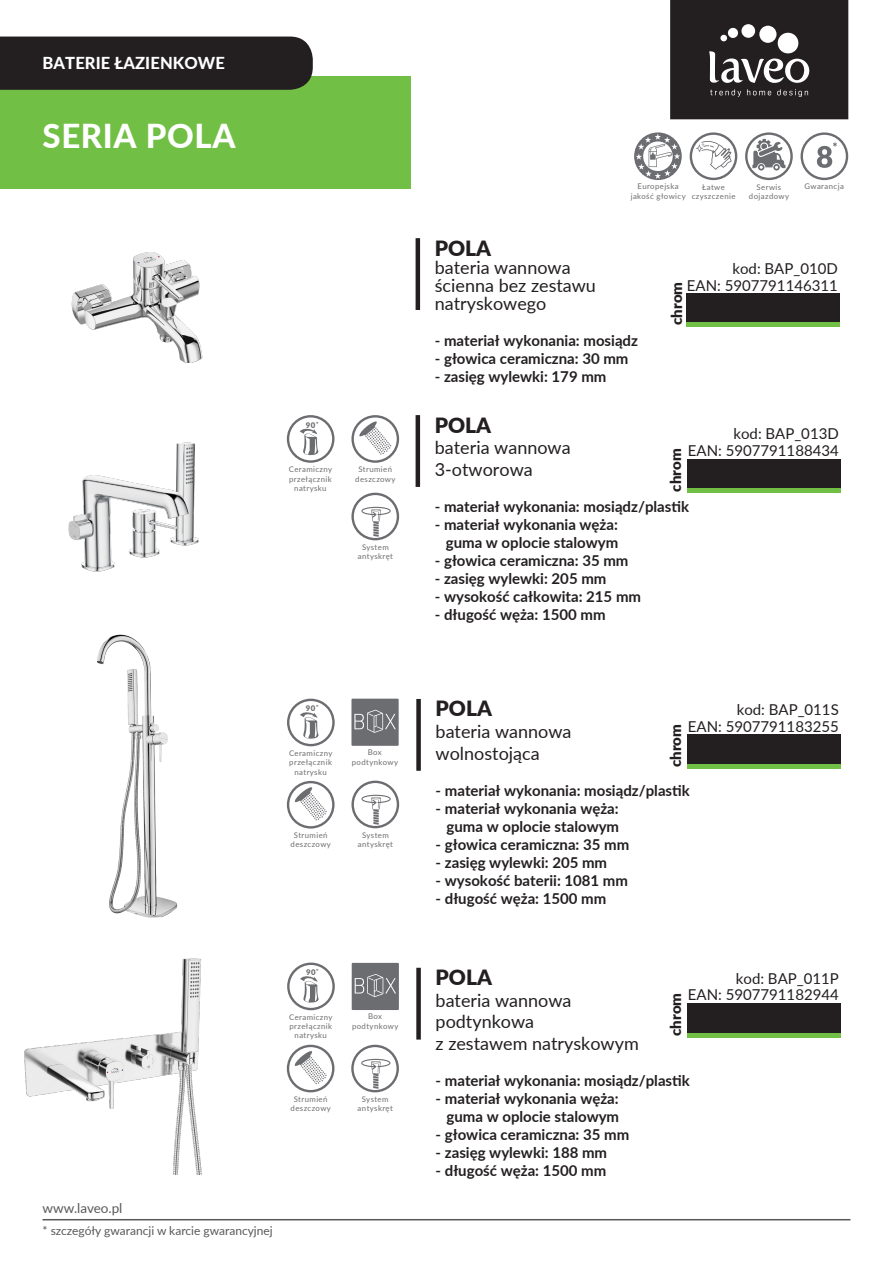
<style>
.page{position:relative;width:893px;height:1263px;background:#fff}
.page>*{position:absolute;margin:0;border:0;box-sizing:border-box;transform-origin:0 0}
.t1{font:800 33px "Lato";letter-spacing:.02em;color:#fff}
.t2{font:900 21px "Lato";color:#231f20}
.t3{font:18px/21.6px "Lato";color:#231f20}
.t4{font:800 16.5px "Lato";letter-spacing:.005em;color:#fff}
.t5{font:700 15px/18px "Lato";color:#231f20;text-align:right}
.t6{font:15px/16.5px "Lato";color:#231f20;text-align:right}
.t7{font:900 15px "Lato";color:#231f20}
.t8{font:13.5px "Lato";color:#57585a}
.t9{font:12px "Lato";color:#57585a}
.t10{font:7.8px/9.3px "Lato";letter-spacing:.055em;color:#6c6d70;text-align:center}
.t11{font:900 7.8px "Lato";color:#6c6d70}
</style>
<div class="page">
<hr style="left:416px;top:238px;width:4px;height:72px;background:#231f20">
<img style="left:71px;top:253px;width:132px;height:110px">
<div style="left:687px;top:293px;width:153px;height:30px;background:#231f20"></div>
<hr style="left:687px;top:323px;width:153px;height:4px;background:#71bf44">
<hr style="left:43px;top:1219px;width:807px;height:1px;background:#57585a">
<svg style="left:670px;top:0;width:178px;height:119px;background:#383435"></svg>
<div style="left:0;top:76px;width:411px;height:113px;background:#71bf44"></div>
<div style="left:0;top:37px;width:313px;height:53px;background:#231f20"></div>
<div style="left:416px;top:699px;width:5px;height:72px;background:#231f20"></div>
<div style="left:687px;top:734px;width:154px;height:30px;background:#231f20"></div>
<hr style="left:687px;top:764px;width:154px;height:4px;background:#71bf44">
<img style="left:97px;top:634px;width:190px;height:284px">
<div style="left:416px;top:968px;width:5px;height:71px;background:#231f20"></div>
<div style="left:687px;top:1003px;width:154px;height:30px;background:#231f20"></div>
<hr style="left:687px;top:1033px;width:154px;height:4px;background:#71bf44">
<img style="left:24px;top:958px;width:178px;height:217px">
<hr style="left:416px;top:415px;width:4px;height:72px;background:#231f20">
<div style="left:687px;top:459px;width:154px;height:29px;background:#231f20"></div>
<div style="left:687px;top:488px;width:154px;height:5px;background:#71bf44"></div>
<img style="left:68px;top:442px;width:131px;height:130px">
<svg style="left:351px;top:699px;width:48px;height:47px;background:#7a7b7d"></svg>
<svg style="left:287px;top:415px;width:47px;height:48px"></svg>
<svg style="left:351px;top:415px;width:48px;height:48px"></svg>
<svg style="left:351px;top:493px;width:48px;height:47px"></svg>
<svg style="left:287px;top:699px;width:48px;height:47px"></svg>
<svg style="left:287px;top:781px;width:48px;height:47px"></svg>
<svg style="left:351px;top:781px;width:48px;height:47px"></svg>
<svg style="left:352px;top:963px;width:47px;height:47px;background:#77787b"></svg>
<svg style="left:287px;top:962px;width:48px;height:48px"></svg>
<svg style="left:287px;top:1045px;width:47px;height:47px"></svg>
<svg style="left:351px;top:1045px;width:48px;height:47px"></svg>
<svg style="left:634px;top:132px;width:48px;height:48px"></svg>
<svg style="left:690px;top:132px;width:47px;height:48px"></svg>
<svg style="left:800px;top:132px;width:48px;height:48px"></svg>
<svg style="left:745px;top:132px;width:48px;height:48px"></svg>
<p class="t4" style="left:43px;top:51px;width:184px">BATERIE ŁAZIENKOWE</p>
<h1 class="t1" style="left:43px;top:111px;width:195px">SERIA POLA</h1>
<p class="t11" style="left:306px;top:419px;width:14px">90˚</p>
<p class="t10" style="left:289px;top:464px;width:45px">Ceramiczny przełącznik natrysku</p>
<p class="t10" style="left:355px;top:464px;width:42px">Strumień deszczowy</p>
<p class="t10" style="left:358px;top:542px;width:37px">System antyskręt</p>
<p class="t11" style="left:306px;top:702px;width:14px">90˚</p>
<p class="t10" style="left:289px;top:748px;width:45px">Ceramiczny przełącznik natrysku</p>
<p class="t10" style="left:352px;top:747px;width:48px">Box podtynkowy</p>
<p class="t10" style="left:291px;top:830px;width:42px">Strumień deszczowy</p>
<p class="t10" style="left:358px;top:830px;width:37px">System antyskręt</p>
<p class="t11" style="left:306px;top:966px;width:14px">90˚</p>
<p class="t10" style="left:289px;top:1012px;width:45px">Ceramiczny przełącznik natrysku</p>
<p class="t10" style="left:352px;top:1011px;width:48px">Box podtynkowy</p>
<p class="t10" style="left:291px;top:1094px;width:42px">Strumień deszczowy</p>
<p class="t10" style="left:358px;top:1094px;width:37px">System antyskręt</p>
<p class="t8" style="left:43px;top:1198px;width:81px">www.laveo.pl</p>
<p class="t9" style="left:43px;top:1222px;width:232px">* szczegóły gwarancji w karcie gwarancyjnej</p>
<p class="t10" style="left:631px;top:182px;width:56px">Europejska jakość głowicy</p>
<p class="t10" style="left:692px;top:182px;width:45px">Łatwe czyszczenie</p>
<p class="t10" style="left:757px;top:182px;width:26px">Serwis</p>
<p class="t10" style="left:804px;top:182px;width:41px">Gwarancja</p>
<p class="t10" style="left:749px;top:191px;width:42px">dojazdowy</p>
<h2 class="t2" style="left:435px;top:232px;width:58px">POLA</h2>
<p class="t3" style="left:435px;top:257px;width:163px;line-height:18px">bateria wannowa ścienna bez zestawu natryskowego</p>
<p class="t5" style="left:435px;top:330px;width:205px">- materiał wykonania: mosiądz</p>
<p class="t5" style="left:435px;top:348px;width:195px">- głowica ceramiczna: 30 mm</p>
<p class="t5" style="left:435px;top:366px;width:173px">- zasięg wylewki: 179 mm</p>
<p class="t6" style="left:687px;top:260px;width:152px">kod: BAP_010D<br>EAN: 5907791146311</p>
<p class="t7" style="left:665px;top:325px;width:45px;rotate:-90deg">chrom</p>
<h2 class="t2" style="left:435px;top:409px;width:58px">POLA</h2>
<p class="t3" style="left:435px;top:436px;width:137px">bateria wannowa<br>3-otworowa</p>
<p class="t5" style="left:435px;top:497px;width:256px">- materiał wykonania: mosiądz/plastik</p>
<p class="t5" style="left:435px;top:515px;width:185px">- materiał wykonania węża: guma w oplocie stalowym</p>
<p class="t5" style="left:435px;top:551px;width:195px">- głowica ceramiczna: 35 mm</p>
<p class="t5" style="left:435px;top:569px;width:173px">- zasięg wylewki: 205 mm</p>
<p class="t5" style="left:435px;top:587px;width:208px">- wysokość całkowita: 215 mm</p>
<p class="t5" style="left:435px;top:605px;width:172px">- długość węża: 1500 mm</p>
<p class="t6" style="left:688px;top:425px;width:152px">kod: BAP_013D<br>EAN: 5907791188434</p>
<p class="t7" style="left:664px;top:491px;width:45px;rotate:-90deg">chrom</p>
<h2 class="t2" style="left:436px;top:693px;width:58px">POLA</h2>
<p class="t3" style="left:436px;top:720px;width:137px">bateria wannowa wolnostojąca</p>
<p class="t5" style="left:436px;top:780px;width:256px">- materiał wykonania: mosiądz/plastik</p>
<p class="t5" style="left:436px;top:798px;width:185px">- materiał wykonania węża: guma w oplocie stalowym</p>
<p class="t5" style="left:436px;top:834px;width:195px">- głowica ceramiczna: 35 mm</p>
<p class="t5" style="left:436px;top:852px;width:173px">- zasięg wylewki: 205 mm</p>
<p class="t5" style="left:436px;top:870px;width:194px">- wysokość baterii: 1081 mm</p>
<p class="t5" style="left:436px;top:888px;width:172px">- długość węża: 1500 mm</p>
<p class="t6" style="left:688px;top:701px;width:152px">kod: BAP_011S<br>EAN: 5907791183255</p>
<p class="t7" style="left:664px;top:767px;width:45px;rotate:-90deg">chrom</p>
<h2 class="t2" style="left:436px;top:962px;width:58px">POLA</h2>
<p class="t3" style="left:436px;top:989px;width:205px">bateria wannowa podtynkowa<br>z zestawem natryskowym</p>
<p class="t5" style="left:436px;top:1071px;width:256px">- materiał wykonania: mosiądz/plastik</p>
<p class="t5" style="left:436px;top:1089px;width:185px">- materiał wykonania węża: guma w oplocie stalowym</p>
<p class="t5" style="left:436px;top:1125px;width:195px">- głowica ceramiczna: 35 mm</p>
<p class="t5" style="left:436px;top:1143px;width:173px">- zasięg wylewki: 188 mm</p>
<p class="t5" style="left:436px;top:1161px;width:172px">- długość węża: 1500 mm</p>
<p class="t6" style="left:688px;top:969px;width:152px">kod: BAP_011P<br>EAN: 5907791182944</p>
<p class="t7" style="left:664px;top:1036px;width:45px;rotate:-90deg">chrom</p>
</div>
